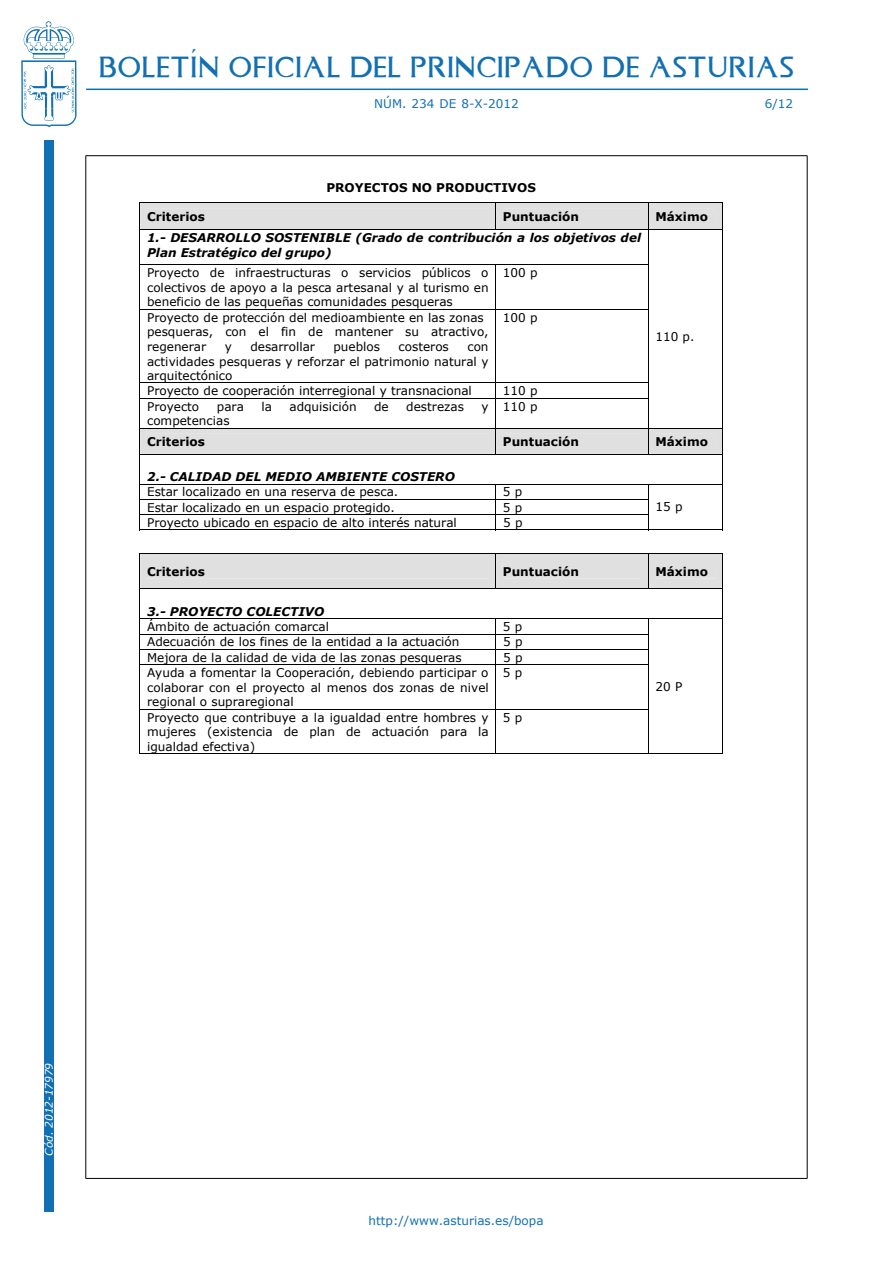
<style>
.page{position:relative;width:893px;height:1263px;background:#fff}
.page>*{position:absolute;margin:0;border:0;box-sizing:border-box;transform-origin:0 0}
.t1{font:24px "Asturica";letter-spacing:.05em;color:#1170b3}
.t2{font:12px/14.7px "Verdana";color:#000;text-align:justify}
.t3{font:700 12px "Verdana";color:#000}
.t4{font:italic 700 12px/14.5px "Verdana";color:#000}
.t5{font:12px "Verdana";color:#1170b3}
.t6{font:italic 10.5px "Verdana";color:#fff}
.s1{font-weight:700;font-style:italic}
</style>
<div class="page">
<div style="left:44px;top:140px;width:10px;height:1072px;background:#1170b3"></div>
<svg style="left:21px;top:21px;width:56px;height:106px"></svg>
<hr style="left:86px;top:89px;width:722px;height:1px;background:#1170b3">
<hr style="left:86px;top:155px;width:721px;height:1px;background:#000">
<hr style="left:86px;top:156px;width:1px;height:1022px;background:#000">
<hr style="left:807px;top:156px;width:1px;height:1022px;background:#000">
<hr style="left:86px;top:1178px;width:721px;height:1px;background:#000">
<div style="left:140px;top:202px;width:583px;height:27px;background:#e0e0e0"></div>
<hr style="left:140px;top:229px;width:583px;height:1px;background:#000">
<hr style="left:140px;top:230px;width:1px;height:34px;background:#000">
<hr style="left:648px;top:230px;width:1px;height:34px;background:#000">
<hr style="left:722px;top:230px;width:1px;height:34px;background:#000">
<hr style="left:140px;top:264px;width:509px;height:1px;background:#000">
<hr style="left:140px;top:265px;width:1px;height:44px;background:#000">
<hr style="left:495px;top:265px;width:1px;height:44px;background:#000">
<hr style="left:648px;top:265px;width:1px;height:44px;background:#000">
<hr style="left:722px;top:265px;width:1px;height:44px;background:#000">
<hr style="left:140px;top:309px;width:509px;height:1px;background:#000">
<hr style="left:140px;top:310px;width:1px;height:73px;background:#000">
<hr style="left:495px;top:310px;width:1px;height:73px;background:#000">
<hr style="left:648px;top:310px;width:1px;height:73px;background:#000">
<hr style="left:722px;top:310px;width:1px;height:73px;background:#000">
<svg style="left:140px;top:383px;width:583px;height:71px"></svg>
<hr style="left:140px;top:454px;width:583px;height:1px;background:#000">
<hr style="left:140px;top:454px;width:1px;height:30px;background:#000">
<hr style="left:722px;top:454px;width:1px;height:30px;background:#000">
<hr style="left:140px;top:484px;width:583px;height:1px;background:#000">
<hr style="left:140px;top:499px;width:509px;height:1px;background:#000">
<hr style="left:140px;top:514px;width:509px;height:1px;background:#000">
<hr style="left:140px;top:529px;width:355px;height:1px;background:#000">
<svg style="left:495px;top:485px;width:1px;height:45px"></svg>
<hr style="left:496px;top:529px;width:152px;height:1px;background:#000">
<svg style="left:648px;top:485px;width:1px;height:45px"></svg>
<hr style="left:649px;top:529px;width:73px;height:1px;background:#000">
<svg style="left:722px;top:485px;width:1px;height:45px"></svg>
<svg style="left:140px;top:553px;width:583px;height:112px"></svg>
<hr style="left:140px;top:665px;width:1px;height:44px;background:#000">
<hr style="left:495px;top:665px;width:1px;height:44px;background:#000">
<hr style="left:648px;top:665px;width:1px;height:44px;background:#000">
<hr style="left:722px;top:665px;width:1px;height:44px;background:#000">
<hr style="left:140px;top:709px;width:509px;height:1px;background:#000">
<hr style="left:140px;top:709px;width:1px;height:45px;background:#000">
<hr style="left:140px;top:753px;width:355px;height:1px;background:#000">
<hr style="left:495px;top:709px;width:1px;height:45px;background:#000">
<hr style="left:496px;top:753px;width:152px;height:1px;background:#000">
<hr style="left:648px;top:709px;width:1px;height:45px;background:#000">
<hr style="left:649px;top:753px;width:73px;height:1px;background:#000">
<hr style="left:722px;top:709px;width:1px;height:45px;background:#000">
<h1 class="t1" style="left:99px;top:49px;width:696px">BOLETÍN OFICIAL DEL PRINCIPADO DE ASTURIAS</h1>
<p class="t5" style="left:374px;top:96px;width:146px">núm. 234 de 8-x-2012</p>
<p class="t5" style="left:765px;top:96px;width:30px">6/12</p>
<p class="t3" style="left:326px;top:180px;width:211px">PROYECTOS NO PRODUCTIVOS</p>
<p class="t3" style="left:147px;top:209px;width:59px">Criterios</p>
<p class="t3" style="left:503px;top:209px;width:78px">Puntuación</p>
<p class="t3" style="left:655px;top:209px;width:54px">Máximo</p>
<p class="t4" style="left:147px;top:230px;width:496px">1.- DESARROLLO SOSTENIBLE (Grado de contribución a los objetivos del<br>Plan Estratégico del grupo)</p>
<p class="t2" style="left:147px;top:265px;width:343px">Proyecto de infraestructuras o servicios públicos o colectivos de apoyo a la pesca artesanal y al turismo en beneficio de las pequeñas comunidades pesqueras</p>
<p class="t2" style="left:503px;top:265px;width:36px">100 p</p>
<p class="t2" style="left:147px;top:310px;width:343px;text-align:left">Proyecto de protección del medioambiente en las zonas pesqueras, con el fin de mantener su atractivo, regenerar</p>
<p class="t2" style="left:503px;top:310px;width:36px">100 p</p>
<p class="t2" style="left:655px;top:328px;width:40px">110 p.</p>
<p class="t2" style="left:225px;top:339px;width:9px">y</p>
<p class="t2" style="left:250px;top:339px;width:66px">desarrollar</p>
<p class="t2" style="left:333px;top:339px;width:48px">pueblos</p>
<p class="t2" style="left:399px;top:339px;width:52px">costeros</p>
<p class="t2" style="left:147px;top:339px;width:343px;text-indent:320px">con actividades pesqueras y reforzar el patrimonio natural y arquitectónico</p>
<p class="t2" style="left:147px;top:383px;width:326px">Proyecto de cooperación interregional y transnacional</p>
<p class="t2" style="left:503px;top:383px;width:36px">110 p</p>
<p class="t2" style="left:147px;top:399px;width:54px">Proyecto</p>
<p class="t2" style="left:217px;top:399px;width:29px">para</p>
<p class="t2" style="left:261px;top:399px;width:12px">la</p>
<p class="t2" style="left:289px;top:399px;width:69px">adquisición</p>
<p class="t2" style="left:374px;top:399px;width:16px">de</p>
<p class="t2" style="left:406px;top:399px;width:59px">destrezas</p>
<p class="t2" style="left:481px;top:399px;width:9px">y</p>
<p class="t2" style="left:147px;top:413px;width:84px">competencias</p>
<p class="t2" style="left:503px;top:399px;width:36px">110 p</p>
<p class="t3" style="left:147px;top:434px;width:59px">Criterios</p>
<p class="t3" style="left:503px;top:434px;width:78px">Puntuación</p>
<p class="t3" style="left:655px;top:434px;width:54px">Máximo</p>
<p class="t2" style="left:147px;top:469px;width:309px;line-height:15.3px"><span class="s1">2.- CALIDAD DEL MEDIO AMBIENTE COSTERO </span>estar localizado en una reserva de pesca.</p>
<p class="t2" style="left:503px;top:484px;width:21px">5 p</p>
<p class="t2" style="left:147px;top:500px;width:249px">estar localizado en un espacio protegido.</p>
<p class="t2" style="left:503px;top:500px;width:21px">5 p</p>
<p class="t2" style="left:147px;top:515px;width:311px">Proyecto ubicado en espacio de alto interés natural</p>
<p class="t2" style="left:503px;top:515px;width:21px">5 p</p>
<p class="t2" style="left:655px;top:499px;width:28px">15 p</p>
<p class="t3" style="left:147px;top:564px;width:59px">Criterios</p>
<p class="t3" style="left:503px;top:564px;width:78px">Puntuación</p>
<p class="t3" style="left:655px;top:564px;width:54px">Máximo</p>
<p class="t2" style="left:147px;top:603px;width:183px;line-height:15.3px"><span class="s1">3.- PROYECTO COLECTIVO<br></span>Ámbito de actuación comarcal</p>
<p class="t2" style="left:503px;top:619px;width:21px">5 p</p>
<p class="t2" style="left:147px;top:634px;width:314px">adecuación de los fines de la entidad a la actuación</p>
<p class="t2" style="left:503px;top:634px;width:21px">5 p</p>
<p class="t2" style="left:147px;top:650px;width:316px">mejora de la calidad de vida de las zonas pesqueras</p>
<p class="t2" style="left:503px;top:650px;width:21px">5 p</p>
<p class="t2" style="left:147px;top:665px;width:343px">ayuda a fomentar la Cooperación, debiendo participar o colaborar con el proyecto al menos dos zonas de nivel regional o supraregional</p>
<p class="t2" style="left:503px;top:665px;width:21px">5 p</p>
<p class="t2" style="left:147px;top:709px;width:343px">Proyecto que contribuye a la igualdad entre hombres y mujeres (existencia de plan de actuación para la igualdad efectiva)</p>
<p class="t2" style="left:503px;top:709px;width:21px">5 p</p>
<p class="t2" style="left:655px;top:678px;width:28px">20 P</p>
<p class="t6" style="left:42px;top:1155px;width:94px;rotate:-90deg">Cód. 2012-17979</p>
<p class="t5" style="left:369px;top:1213px;width:177px">http://www.asturias.es/bopa</p>
</div>
